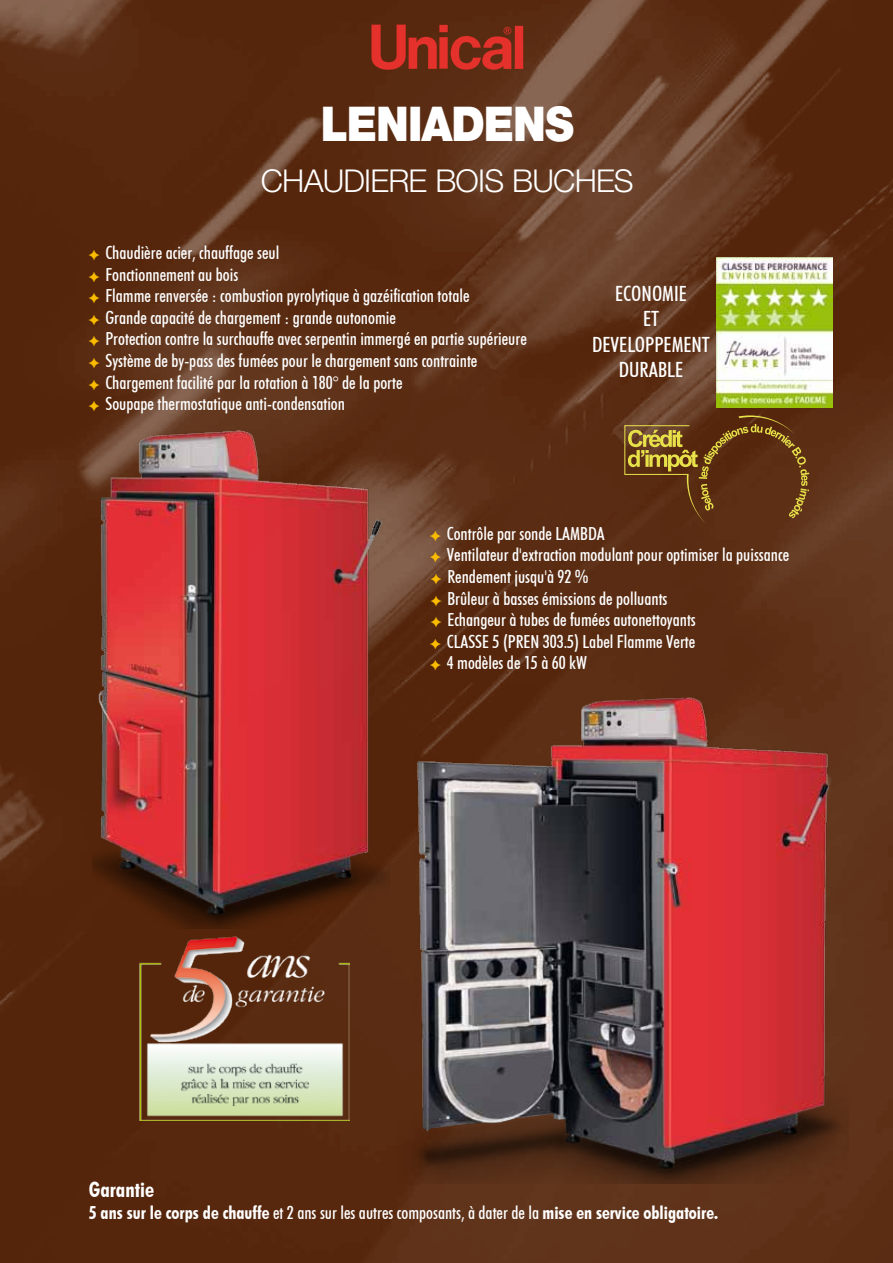
<style>
.page{position:relative;width:893px;height:1263px;background:#fff}
.page>*{position:absolute;margin:0;border:0;box-sizing:border-box;transform-origin:0 0}
.t1{font:900 48px "Helvetica Neue";letter-spacing:-.025em;color:#fff;scale:.9 1}
.t2{font:300 31.5px "Helvetica Neue";letter-spacing:-.025em;color:#fff}
.t3{font:500 condensed 21px/25.2px "Futura BT";color:#fff;text-align:center}
.t4{font:700 condensed 21px "Futura BT";color:#fff}
.t5{font:500 condensed 18px/21.6px "Futura BT";color:#fff}
.t6{font:700 condensed 18px "Futura BT";color:#fff}
.s1{font-weight:500}
</style>
<div class="page">
<img style="left:0;top:0;width:893px;height:1263px">
<img style="left:92px;top:423px;width:297px;height:506px">
<img style="left:396px;top:687px;width:452px;height:496px">
<svg style="left:371px;top:25px;width:152px;height:45px"></svg>
<svg style="left:624px;top:415px;width:185px;height:108px"></svg>
<img style="left:716px;top:258px;width:117px;height:150px">
<img style="left:139px;top:936px;width:210px;height:184px">
<svg style="left:89px;top:250px;width:10px;height:10px"></svg>
<svg style="left:89px;top:271px;width:10px;height:11px"></svg>
<svg style="left:89px;top:293px;width:10px;height:10px"></svg>
<svg style="left:89px;top:314px;width:10px;height:11px"></svg>
<svg style="left:89px;top:336px;width:10px;height:10px"></svg>
<svg style="left:89px;top:358px;width:10px;height:10px"></svg>
<svg style="left:89px;top:379px;width:10px;height:11px"></svg>
<svg style="left:89px;top:401px;width:10px;height:10px"></svg>
<svg style="left:430px;top:530px;width:11px;height:11px"></svg>
<svg style="left:430px;top:552px;width:11px;height:10px"></svg>
<svg style="left:431px;top:574px;width:10px;height:10px"></svg>
<svg style="left:431px;top:595px;width:10px;height:11px"></svg>
<svg style="left:431px;top:617px;width:10px;height:10px"></svg>
<svg style="left:430px;top:638px;width:11px;height:11px"></svg>
<svg style="left:430px;top:660px;width:11px;height:10px"></svg>
<h1 class="t1" style="left:321px;top:96px;width:283px">LENIADENS</h1>
<h2 class="t2" style="left:261px;top:162px;width:374px">CHAUDIERE BOIS BUCHES</h2>
<p class="t5" style="left:105px;top:242px;width:423px">Chaudière acier, chauffage seul<br>Fonctionnement au bois<br>Flamme renversée : combustion pyrolytique à gazéification totale<br>Grande capacité de chargement : grande autonomie<br>Protection contre la surchauffe avec serpentin immergé en partie supérieure Système de by-pass des fumées pour le chargement sans contrainte Chargement facilité par la rotation à 180° de la porte<br>Soupape thermostatique anti-condensation</p>
<p class="t3" style="left:592px;top:281px;width:119px">ECONOMIE<br>ET<br>DEVELOPPEMENT<br>DURABLE</p>
<p class="t5" style="left:447px;top:522px;width:344px">Contrôle par sonde LAMBDA<br>Ventilateur d'extraction modulant pour optimiser la puissance Rendement jusqu'à 92 %<br>Brûleur à basses émissions de polluants<br>Echangeur à tubes de fumées autonettoyants<br>CLASSE 5 (PREN 303.5) Label Flamme Verte<br>4 modèles de 15 à 60 kW</p>
<p class="t4" style="left:89px;top:1177px;width:67px">Garantie</p>
<p class="t6" style="left:89px;top:1201px;width:631px">5 ans sur le corps de chauffe <span class="s1">et 2 ans sur les autres composants, à dater de la</span> mise en service obligatoire.</p>
</div>
